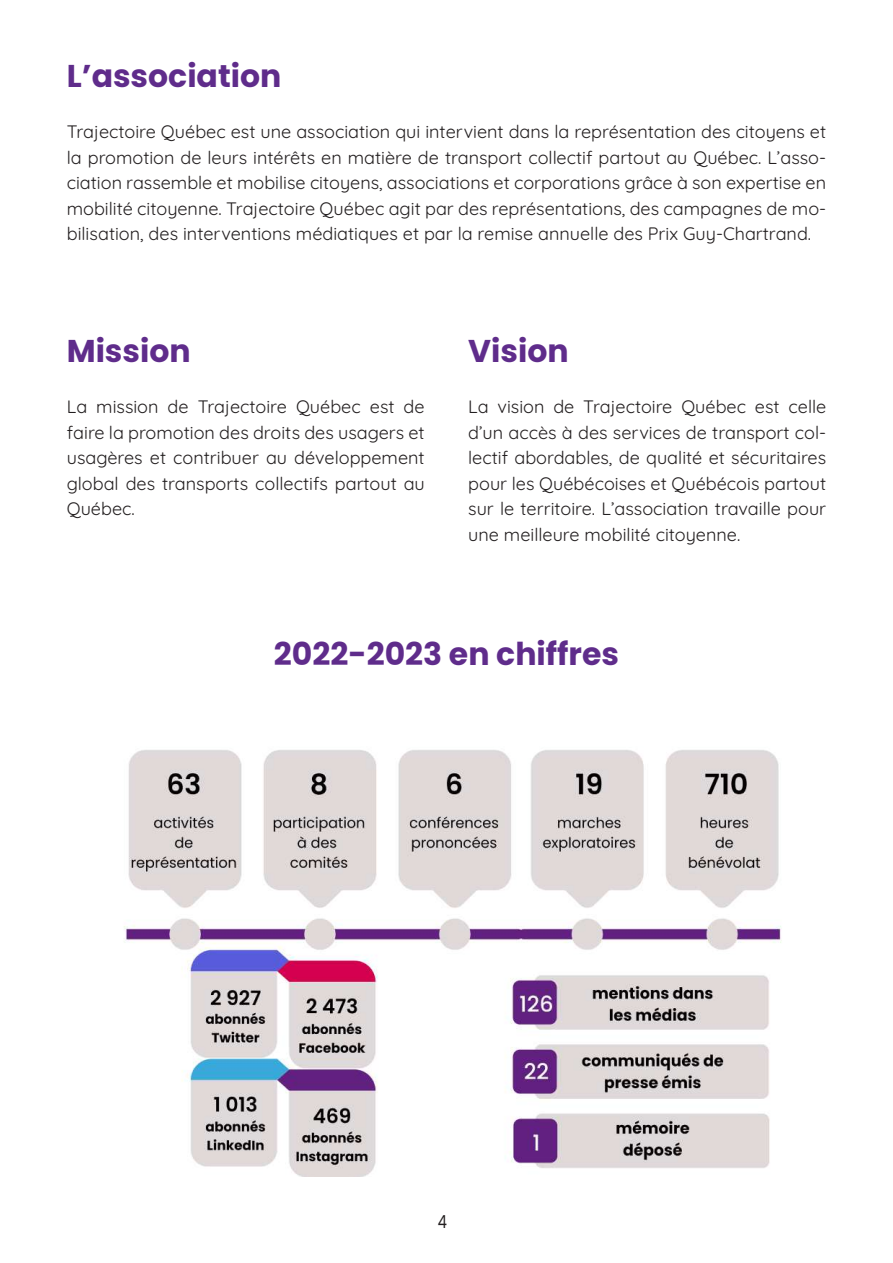
<style>
.page{position:relative;width:893px;height:1263px;background:#fff}
.page>*{position:absolute;margin:0;border:0;box-sizing:border-box;transform-origin:0 0}
.t1{font:700 31.5px "Poppins";color:#5f2c8b}
.t2{font:18px/25.5px "Quicksand";color:#231f20;text-align:justify}
.t3{font:18px "Poppins";color:#231f20;scale:.81 1}
</style>
<div class="page">
<img style="left:124px;top:750px;width:658px;height:426px">
<h1 class="t1" style="left:67px;top:58px;width:216px">L’association</h1>
<p class="t2" style="left:67px;top:117px;width:761px">Trajectoire Québec est une association qui intervient dans la représentation des citoyens et la promotion de leurs intérêts en matière de transport collectif partout au Québec. L’asso&shy;ciation rassemble et mobilise citoyens, associations et corporations grâce à son expertise en mobilité citoyenne. Trajectoire Québec agit par des représentations, des campagnes de mo&shy;bilisation, des interventions médiatiques et par la remise annuelle des Prix Guy-Chartrand.</p>
<h1 class="t1" style="left:67px;top:333px;width:125px">Mission</h1>
<p class="t2" style="left:67px;top:392px;width:359px">La mission de Trajectoire Québec est de faire la promotion des droits des usagers et usagères et contribuer au développement global des transports collectifs partout au Québec.</p>
<h1 class="t1" style="left:468px;top:333px;width:102px">Vision</h1>
<p class="t2" style="left:468px;top:392px;width:359px">La vision de Trajectoire Québec est celle d’un accès à des services de transport col&shy;lectif abordables, de qualité et sécuritaires pour les Québécoises et Québécois partout sur le territoire. L’association travaille pour une meilleure mobilité citoyenne.</p>
<h1 class="t1" style="left:274px;top:636px;width:347px">2022-2023 en chiffres</h1>
<p class="t3" style="left:438px;top:1211px;width:13px">4</p>
</div>
